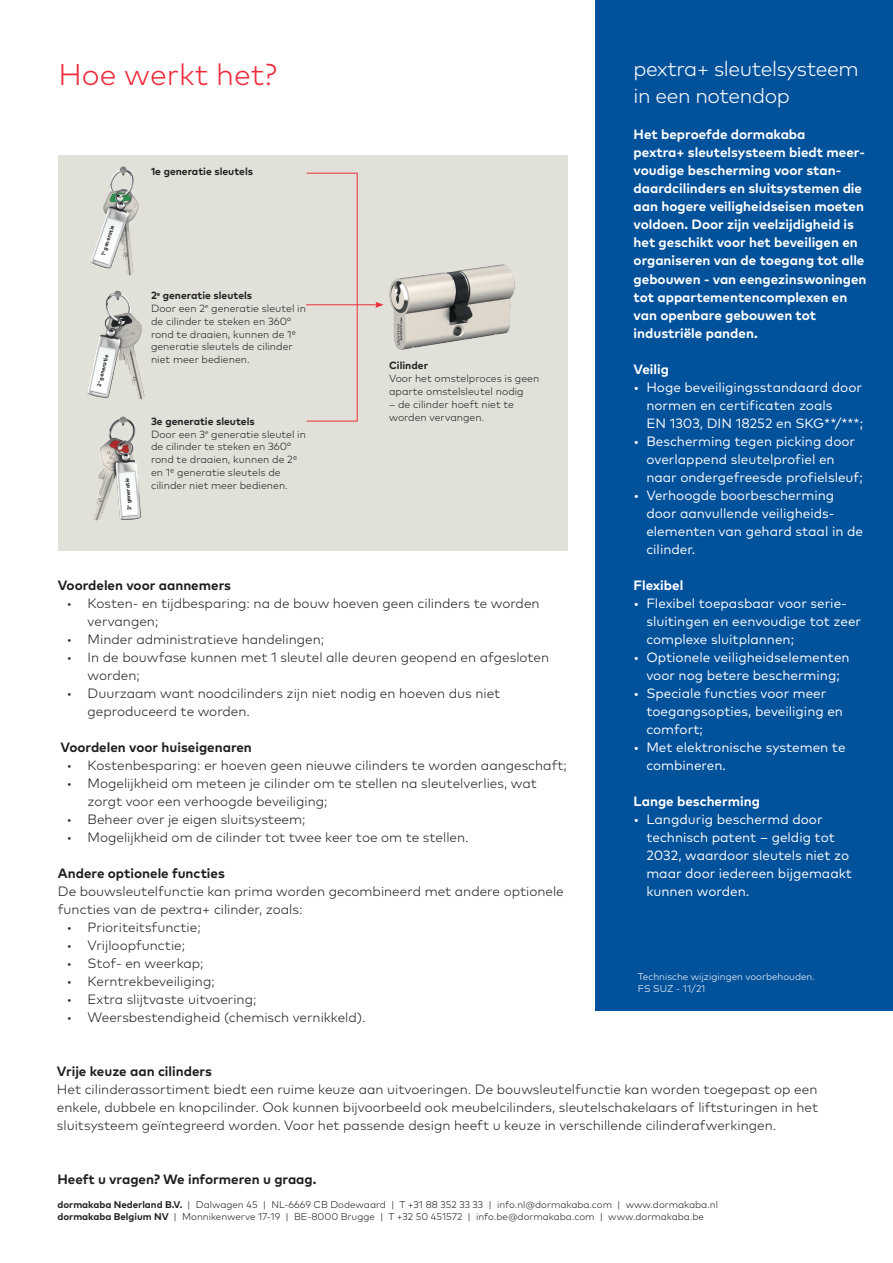
<style>
.page{position:relative;width:893px;height:1263px;background:#fff}
.page>*{position:absolute;margin:0;border:0;box-sizing:border-box;transform-origin:0 0}
.Title_red_20pt_24pt{font:300 30px "Mark Pro";color:#ee2c3b}
.Subtitle_14pt_18pt{font:300 21px/27px "Mark Pro";letter-spacing:-.02em;color:#fff}
.Descriptor_light_bla{font:300 13.5px/18px "Mark Pro";color:#231f20}
.t1{font:13.5px/18px "Mark Pro";color:#fff}
.Descriptor_bold_blac{font:700 13.5px/18px "Mark Pro";color:#fff}
.Descriptor_light_bla-2{font:700 13.5px "Mark Pro";color:#231f20}
.Descriptor_bold_blac-2{font:700 13.5px "Mark Pro";color:#231f20}
.Descriptor_light_bla-3{font:700 13.5px "Mark Pro";color:#fff}
.Descriptor_6_5pt_8pt{font:300 10.35px/12.9px "Mark Pro";color:#231f20}
.Descriptor_6_5pt_8pt-2{font:700 10.35px "Mark Pro";color:#231f20}
.adress_DACH_Fuss_6_5{font:300 9.75px "Mark Pro";color:#231f20}
.adress_DACH_IT_Fuss{font:300 9.75px/12px "Mark Pro";color:#fff}
.t2{font:700 5.55px "Mark Pro";color:#231f20}
.s1{font-weight:700}
</style>
<div class="page">
<div style="left:58px;top:155px;width:509px;height:395px;background:#e2e1d9"></div>
<img style="left:389px;top:265px;width:126px;height:84px">
<hr style="left:306px;top:305px;width:72px;height:1px;background:#ee2c3b">
<svg style="left:375px;top:302px;width:9px;height:6px"></svg>
<img style="left:87px;top:291px;width:58px;height:108px">
<img style="left:90px;top:166px;width:49px;height:109px">
<img style="left:93px;top:416px;width:48px;height:105px">
<div style="left:595px;top:0;width:298px;height:1010px;background:#01519b"></div>
<svg style="left:127px;top:505px;width:4px;height:5px"></svg>
<p class="Title_red_20pt_24pt" style="left:58px;top:52px;width:220px">Hoe werkt het?</p>
<p class="Descriptor_6_5pt_8pt-2" style="left:151px;top:163px;width:104px">1e generatie sleutels</p>
<p class="t2" style="left:99px;top:254px;width:33px;rotate:-72deg">1<sup>e</sup> generatie</p>
<p class="t2" style="left:95px;top:385px;width:34px;rotate:-77deg">2<sup>e</sup> generatie</p>
<p class="t2" style="left:125px;top:504px;width:27px;rotate:-95deg">generatie</p>
<p class="Descriptor_6_5pt_8pt" style="left:151px;top:288px;width:156px"><span class="s1">2</span><sup>e</sup> <span class="s1">generatie sleutels<br></span>Door een 2<sup>e</sup> generatie sleutel in de cilinder te steken en 360° rond te draaien, kunnen de 1e generatie sleutels de cilinder niet meer bedienen.</p>
<p class="Descriptor_6_5pt_8pt" style="left:151px;top:414px;width:156px"><span class="s1">3e generatie sleutels<br></span>Door een 3<sup>e</sup> generatie sleutel in de cilinder te steken en 360° rond te draaien, kunnen de 2e en 1e generatie sleutels de cilinder niet meer bedienen.</p>
<p class="Descriptor_6_5pt_8pt" style="left:389px;top:358px;width:152px"><span class="s1">Cilinder<br></span>Voor het omstelproces is geen aparte omstelsleutel nodig</p>
<p class="Descriptor_6_5pt_8pt" style="left:389px;top:397px;width:126px">– de cilinder hoeft niet te worden vervangen.</p>
<p class="Descriptor_light_bla-2" style="left:58px;top:574px;width:175px">Voordelen voor aannemers</p>
<p class="Descriptor_light_bla" style="left:88px;top:593px;width:454px;text-indent:-21px">• Kosten- en tijdbesparing: na de bouw hoeven geen cilinders te worden vervangen;</p>
<p class="Descriptor_light_bla" style="left:66px;top:629px;width:259px">• Minder administratieve handelingen;</p>
<p class="Descriptor_light_bla" style="left:88px;top:647px;width:463px;text-indent:-21px">• In de bouwfase kunnen met 1 sleutel alle deuren geopend en afgesloten worden;</p>
<p class="Descriptor_light_bla" style="left:88px;top:683px;width:414px;text-indent:-21px">• Duurzaam want noodcilinders zijn niet nodig en hoeven dus niet geproduceerd te worden.</p>
<p class="Descriptor_light_bla-2" style="left:61px;top:736px;width:193px">Voordelen voor huiseigenaren</p>
<p class="Descriptor_light_bla" style="left:66px;top:755px;width:502px">• Kostenbesparing: er hoeven geen nieuwe cilinders te worden aangeschaft;</p>
<p class="Descriptor_light_bla" style="left:88px;top:773px;width:451px;text-indent:-21px">• Mogelijkheid om meteen je cilinder om te stellen na sleutelverlies, wat zorgt voor een verhoogde beveiliging;</p>
<p class="Descriptor_light_bla" style="left:66px;top:809px;width:241px">• Beheer over je eigen sluitsysteem;</p>
<p class="Descriptor_light_bla" style="left:66px;top:827px;width:404px">• Mogelijkheid om de cilinder tot twee keer toe om te stellen.</p>
<p class="Descriptor_light_bla-2" style="left:58px;top:862px;width:169px">Andere optionele functies</p>
<p class="Descriptor_light_bla" style="left:58px;top:881px;width:507px">De bouwsleutelfunctie kan prima worden gecombineerd met andere optionele functies van de pextra+ cilinder, zoals:</p>
<p class="Descriptor_light_bla" style="left:66px;top:917px;width:136px">• Prioriteitsfunctie;</p>
<p class="Descriptor_light_bla" style="left:66px;top:935px;width:120px">• Vrijloopfunctie;</p>
<p class="Descriptor_light_bla" style="left:66px;top:953px;width:139px">• Stof- en weerkap;</p>
<p class="Descriptor_light_bla" style="left:66px;top:971px;width:150px">• Kerntrekbeveiliging;</p>
<p class="Descriptor_light_bla" style="left:66px;top:989px;width:192px">• Extra slijtvaste uitvoering;</p>
<p class="Descriptor_light_bla" style="left:66px;top:1007px;width:301px">• Weersbestendigheid (chemisch vernikkeld).</p>
<p class="Subtitle_14pt_18pt" style="left:634px;top:54px;width:227px">pextra+ sleutelsysteem in een notendop</p>
<p class="Descriptor_bold_blac" style="left:634px;top:125px;width:173px">Het beproefde dormakaba</p>
<p class="Descriptor_bold_blac" style="left:634px;top:143px;width:234px">pextra+ sleutelsysteem biedt meer&shy;voudige bescherming voor stan&shy;daardcilinders en sluitsystemen die aan hogere veiligheidseisen moeten voldoen. Door zijn veelzijdigheid is het geschikt voor het beveiligen en organiseren van de toegang tot alle gebouwen - van eengezinswoningen tot appartementencomplexen en van openbare gebouwen tot</p>
<p class="Descriptor_bold_blac" style="left:634px;top:323px;width:126px">industriële panden.</p>
<p class="Descriptor_bold_blac" style="left:634px;top:359px;width:37px">Veilig</p>
<p class="t1" style="left:646px;top:377px;width:218px;text-indent:-13px">• Hoge beveiligingsstandaard door normen en certificaten zoals<br>EN 1303, DIN 18252 en SKG**/***;</p>
<p class="t1" style="left:646px;top:431px;width:218px;text-indent:-13px">• Bescherming tegen picking door overlappend sleutelprofiel en naar ondergefreesde profielsleuf;</p>
<p class="t1" style="left:646px;top:485px;width:218px;text-indent:-13px">• Verhoogde boorbescherming door aanvullende veiligheids&shy;elementen van gehard staal in de cilinder.</p>
<p class="Descriptor_light_bla-3" style="left:634px;top:574px;width:51px">Flexibel</p>
<p class="t1" style="left:646px;top:593px;width:216px;text-indent:-13px">• Flexibel toepasbaar voor serie&shy;sluitingen en eenvoudige tot zeer complexe sluitplannen;</p>
<p class="t1" style="left:634px;top:647px;width:218px;text-align:center">• Optionele veiligheidselementen voor nog betere bescherming;</p>
<p class="t1" style="left:646px;top:683px;width:198px;text-indent:-13px">• Speciale functies voor meer toegangsopties, beveiliging en comfort;</p>
<p class="t1" style="left:646px;top:737px;width:201px;text-indent:-13px">• Met elektronische systemen te combineren.</p>
<p class="Descriptor_light_bla-3" style="left:634px;top:790px;width:128px">Lange bescherming</p>
<p class="t1" style="left:646px;top:809px;width:207px;text-indent:-13px">• Langdurig beschermd door technisch patent – geldig tot<br>2032, waardoor sleutels niet zo maar door iedereen bijgemaakt kunnen worden.</p>
<p class="adress_DACH_IT_Fuss" style="left:638px;top:970px;width:179px">Technische wijzigingen voorbehouden.<br>FS SUZ - 11/21</p>
<p class="Descriptor_light_bla-2" style="left:57px;top:1060px;width:156px">Vrije keuze aan cilinders</p>
<p class="Descriptor_light_bla" style="left:57px;top:1079px;width:763px;text-align:justify">Het cilinderassortiment biedt een ruime keuze aan uitvoeringen. De bouwsleutelfunctie kan worden toegepast op een enkele, dubbele en knopcilinder. Ook kunnen bijvoorbeeld ook meubelcilinders, sleutelschakelaars of liftsturingen in het sluitsysteem geïntegreerd worden. Voor het passende design heeft u keuze in verschillende cilinderafwerkingen.</p>
<p class="Descriptor_bold_blac-2" style="left:57px;top:1168px;width:261px">Heeft u vragen? We informeren u graag.</p>
<p class="adress_DACH_Fuss_6_5" style="left:57px;top:1197px;width:662px"><span class="s1">dormakaba Nederland B.V.</span> | Dalwagen 45 | NL-6669 CB Dodewaard | T +31 88 352 33 33 | info.nl@dormakaba.com | www.dormakaba.nl</p>
<p class="adress_DACH_Fuss_6_5" style="left:57px;top:1209px;width:648px"><span class="s1">dormakaba Belgium NV</span> | Monnikenwerve 17-19 | BE-8000 Brugge | T +32 50 451572 | info.be@dormakaba.com | www.dormakaba.be</p>
</div>
